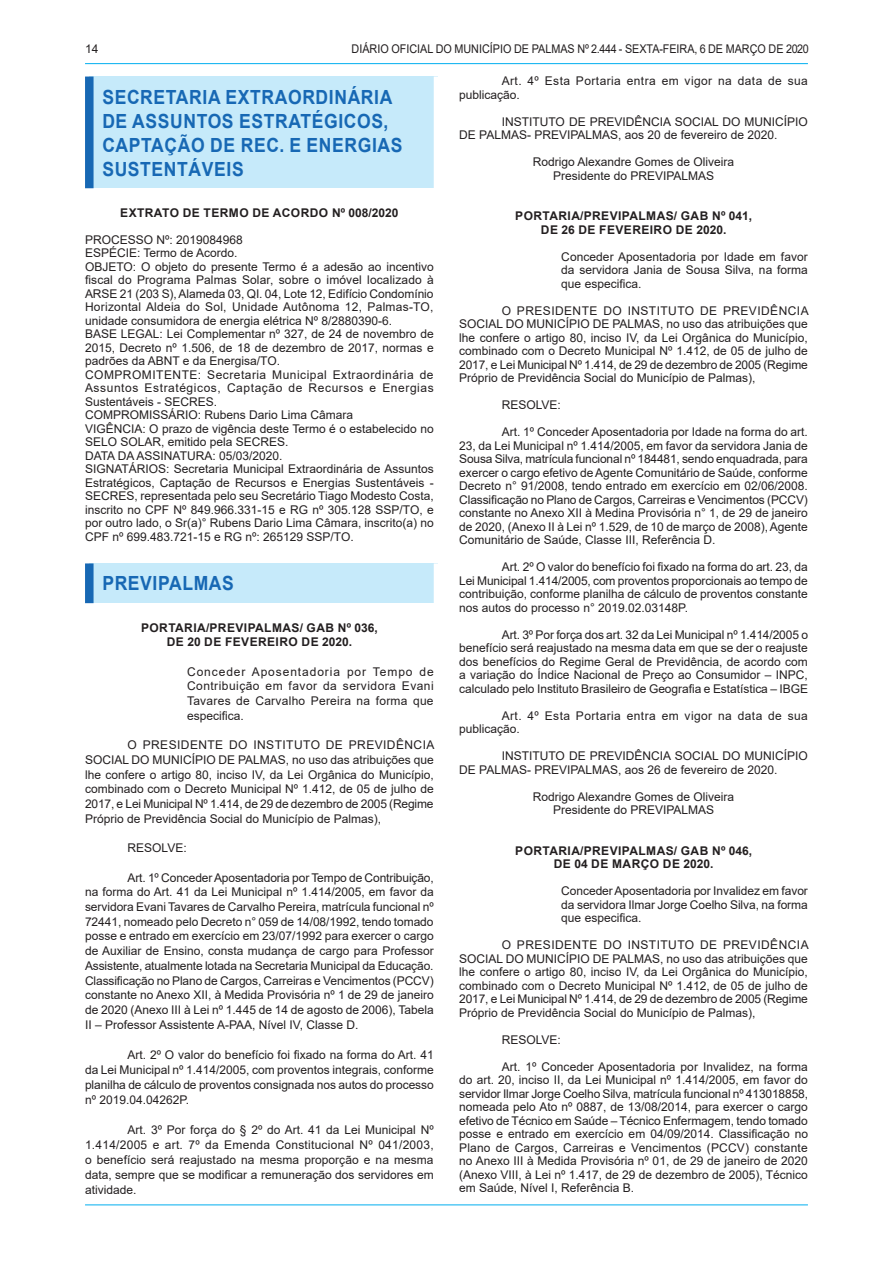
<style>
.page{position:relative;width:893px;height:1263px;background:#fff}
.page>*{position:absolute;margin:0;border:0;box-sizing:border-box;transform-origin:0 0}
.CHANCELA{font:700 19.5px/24px "Arial";letter-spacing:.035em;color:#1768b4;scale:.9 1}
.TEXTO{font:12px/13.5px "Arial";color:#231f20;text-align:justify}
.SEM_PARAGRAFO{font:12px/13.5px "Arial";color:#231f20;text-align:justify}
.EMENTA{font:12px/13.5px "Arial";color:#231f20;text-align:justify}
.TITULO{font:700 12px "Arial";letter-spacing:.035em;color:#231f20}
.ASSINATURA{font:12px "Arial";color:#231f20}
.TEXTO-2{font:12px/13.5px "Arial";letter-spacing:.035em;color:#231f20}
.TEXTO-3{font:12px "Arial";color:#231f20;scale:.9 1}
</style>
<div class="page">
<hr style="left:85px;top:63px;width:723px;height:1px;background:#00aeef">
<hr style="left:85px;top:1204px;width:723px;height:1px;background:#00aeef">
<div style="left:89px;top:77px;width:349px;height:111px;background:#c6eafa"></div>
<div style="left:85px;top:77px;width:9px;height:111px;background:#1768b4"></div>
<div style="left:434px;top:77px;width:8px;height:111px;background:#fff"></div>
<div style="left:89px;top:563px;width:349px;height:40px;background:#c6eafa"></div>
<div style="left:85px;top:563px;width:9px;height:40px;background:#1768b4"></div>
<div style="left:434px;top:563px;width:8px;height:40px;background:#fff"></div>
<p class="TEXTO" style="left:85px;top:42px;width:15px">14</p>
<p class="TEXTO-3" style="left:352px;top:40px;width:510px">DIÁRIO OFICIAL DO MUNICÍPIO DE PALMAS Nº 2.444 - SEXTA-FEIRA, 6 DE MARÇO DE 2020</p>
<p class="CHANCELA" style="left:102px;top:85px;width:335px">SECRETARIA EXTRAORDINÁRIA<br>DE ASSUNTOS ESTRATÉGICOS,<br>CAPTAÇÃO DE REC. E ENERGIAS<br>SUSTENTÁVEIS</p>
<p class="TITULO" style="left:120px;top:204px;width:280px">EXTRATO DE TERMO DE ACORDO Nº 008/2020</p>
<p class="SEM_PARAGRAFO" style="left:85px;top:233px;width:159px">PROCESSO Nº: 2019084968</p>
<p class="SEM_PARAGRAFO" style="left:85px;top:246px;width:154px">ESPÉCIE: Termo de Acordo.</p>
<p class="SEM_PARAGRAFO" style="left:85px;top:260px;width:350px">OBJETO: O objeto do presente Termo é a adesão ao incentivo fiscal do Programa Palmas Solar, sobre o imóvel localizado à ARSE 21 (203 S), Alameda 03, QI. 04, Lote 12, Edifício Condomínio Horizontal Aldeia do Sol, Unidade Autônoma 12, Palmas-TO, unidade consumidora de energia elétrica Nº 8/2880390-6.</p>
<p class="SEM_PARAGRAFO" style="left:85px;top:327px;width:350px">BASE LEGAL: Lei Complementar nº 327, de 24 de novembro de 2015, Decreto nº 1.506, de 18 de dezembro de 2017, normas e padrões da ABNT e da Energisa/TO.</p>
<p class="SEM_PARAGRAFO" style="left:85px;top:368px;width:350px">COMPROMITENTE: Secretaria Municipal Extraordinária de Assuntos Estratégicos, Captação de Recursos e Energias Sustentáveis - SECRES.</p>
<p class="SEM_PARAGRAFO" style="left:85px;top:408px;width:270px">COMPROMISSÁRIO: Rubens Dario Lima Câmara</p>
<p class="SEM_PARAGRAFO" style="left:85px;top:422px;width:350px">VIGÊNCIA: O prazo de vigência deste Termo é o estabelecido no<br>SELO SOLAR, emitido pela SECRES.</p>
<p class="SEM_PARAGRAFO" style="left:85px;top:449px;width:199px">DATA DA ASSINATURA: 05/03/2020.</p>
<p class="SEM_PARAGRAFO" style="left:85px;top:462px;width:350px">SIGNATÁRIOS: Secretaria Municipal Extraordinária de Assuntos Estratégicos, Captação de Recursos e Energias Sustentáveis - SECRES, representada pelo seu Secretário Tiago Modesto Costa, inscrito no CPF Nº 849.966.331-15 e RG nº 305.128 SSP/TO, e por outro lado, o Sr(a)° Rubens Dario Lima Câmara, inscrito(a) no CPF nº 699.483.721-15 e RG nº: 265129 SSP/TO.</p>
<p class="CHANCELA" style="left:102px;top:572px;width:148px">PREVIPALMAS</p>
<p class="TITULO" style="left:141px;top:619px;width:238px">PORTARIA/PREVIPALMAS/ GAB Nº 036,</p>
<p class="TITULO" style="left:167px;top:634px;width:187px">DE 20 DE FEVEREIRO DE 2020.</p>
<p class="EMENTA" style="left:187px;top:664px;width:248px;line-height:14.7px">Conceder Aposentadoria por Tempo de Contribuição em favor da servidora Evani Tavares de Carvalho Pereira na forma que especifica.</p>
<p class="TEXTO" style="left:85px;top:738px;width:351px;line-height:14.7px;text-indent:43px">O PRESIDENTE DO INSTITUTO DE PREVIDÊNCIA SOCIAL DO MUNICÍPIO DE PALMAS, no uso das atribuições que lhe confere o artigo 80, inciso IV, da Lei Orgânica do Município, combinado com o Decreto Municipal Nº 1.412, de 05 de julho de 2017, e Lei Municipal Nº 1.414, de 29 de dezembro de 2005 (Regime Próprio de Previdência Social do Município de Palmas),</p>
<p class="TEXTO" style="left:128px;top:841px;width:61px">RESOLVE:</p>
<p class="TEXTO" style="left:85px;top:870px;width:350px;line-height:14.7px;text-indent:43px">Art. 1º Conceder Aposentadoria por Tempo de Contribuição, na forma do Art. 41 da Lei Municipal nº 1.414/2005, em favor da servidora Evani Tavares de Carvalho Pereira, matrícula funcional nº 72441, nomeado pelo Decreto n° 059 de 14/08/1992, tendo tomado posse e entrado em exercício em 23/07/1992 para exercer o cargo de Auxiliar de Ensino, consta mudança de cargo para Professor Assistente, atualmente lotada na Secretaria Municipal da Educação.<br>Classificação no Plano de Cargos, Carreiras e Vencimentos (PCCV) constante no Anexo XII, à Medida Provisória nº 1 de 29 de janeiro de 2020 (Anexo III à Lei nº 1.445 de 14 de agosto de 2006), Tabela II – Professor Assistente A-PAA, Nível IV, Classe D.</p>
<p class="TEXTO" style="left:85px;top:1047px;width:350px;line-height:15px;text-indent:43px">Art. 2º O valor do benefício foi fixado na forma do Art. 41 da Lei Municipal nº 1.414/2005, com proventos integrais, conforme planilha de cálculo de proventos consignada nos autos do processo nº 2019.04.04262P.</p>
<p class="TEXTO" style="left:85px;top:1122px;width:350px;line-height:14.9px;text-indent:43px">Art. 3º Por força do § 2º do Art. 41 da Lei Municipal Nº 1.414/2005 e art. 7º da Emenda Constitucional Nº 041/2003, o benefício será reajustado na mesma proporção e na mesma data, sempre que se modificar a remuneração dos servidores em atividade.</p>
<p class="TEXTO-2" style="left:459px;top:74px;width:350px;text-indent:43px">Art. 4º Esta Portaria entra em vigor na data de sua publicação.</p>
<p class="TEXTO" style="left:459px;top:115px;width:350px;text-indent:43px">INSTITUTO DE PREVIDÊNCIA SOCIAL DO MUNICÍPIO<br>DE PALMAS- PREVIPALMAS, aos 20 de fevereiro de 2020.</p>
<p class="ASSINATURA" style="left:533px;top:154px;width:203px">Rodrigo Alexandre Gomes de Oliveira</p>
<p class="ASSINATURA" style="left:553px;top:167px;width:163px">Presidente do PREVIPALMAS</p>
<p class="TITULO" style="left:515px;top:208px;width:238px">PORTARIA/PREVIPALMAS/ GAB Nº 041,</p>
<p class="TITULO" style="left:541px;top:221px;width:187px">DE 26 DE FEVEREIRO DE 2020.</p>
<p class="EMENTA" style="left:561px;top:250px;width:248px">Conceder Aposentadoria por Idade em favor da servidora Jania de Sousa Silva, na forma que especifica.</p>
<p class="TEXTO" style="left:459px;top:304px;width:351px;text-indent:43px">O PRESIDENTE DO INSTITUTO DE PREVIDÊNCIA SOCIAL DO MUNICÍPIO DE PALMAS, no uso das atribuições que lhe confere o artigo 80, inciso IV, da Lei Orgânica do Município, combinado com o Decreto Municipal Nº 1.412, de 05 de julho de 2017, e Lei Municipal Nº 1.414, de 29 de dezembro de 2005 (Regime Próprio de Previdência Social do Município de Palmas),</p>
<p class="TEXTO" style="left:502px;top:398px;width:61px">RESOLVE:</p>
<p class="TEXTO" style="left:459px;top:425px;width:350px;text-indent:43px">Art. 1º Conceder Aposentadoria por Idade na forma do art.<br>23, da Lei Municipal nº 1.414/2005, em favor da servidora Jania de Sousa Silva, matrícula funcional nº 184481, sendo enquadrada, para exercer o cargo efetivo de Agente Comunitário de Saúde, conforme Decreto n° 91/2008, tendo entrado em exercício em 02/06/2008.<br>Classificação no Plano de Cargos, Carreiras e Vencimentos (PCCV) constante no Anexo XII à Medina Provisória n° 1, de 29 de janeiro de 2020, (Anexo II à Lei nº 1.529, de 10 de março de 2008), Agente Comunitário de Saúde, Classe III, Referência D.</p>
<p class="TEXTO" style="left:459px;top:560px;width:350px;text-indent:43px">Art. 2º O valor do benefício foi fixado na forma do art. 23, da Lei Municipal 1.414/2005, com proventos proporcionais ao tempo de contribuição, conforme planilha de cálculo de proventos constante nos autos do processo n° 2019.02.03148P.</p>
<p class="TEXTO" style="left:459px;top:628px;width:350px;text-indent:43px">Art. 3º Por força dos art. 32 da Lei Municipal nº 1.414/2005 o benefício será reajustado na mesma data em que se der o reajuste dos benefícios do Regime Geral de Previdência, de acordo com a variação do Índice Nacional de Preço ao Consumidor – INPC, calculado pelo Instituto Brasileiro de Geografia e Estatística – IBGE</p>
<p class="TEXTO-2" style="left:459px;top:709px;width:350px;text-indent:43px">Art. 4º Esta Portaria entra em vigor na data de sua publicação.</p>
<p class="TEXTO" style="left:459px;top:749px;width:350px;text-indent:43px">INSTITUTO DE PREVIDÊNCIA SOCIAL DO MUNICÍPIO<br>DE PALMAS- PREVIPALMAS, aos 26 de fevereiro de 2020.</p>
<p class="ASSINATURA" style="left:533px;top:788px;width:203px">Rodrigo Alexandre Gomes de Oliveira</p>
<p class="ASSINATURA" style="left:553px;top:802px;width:163px">Presidente do PREVIPALMAS</p>
<p class="TITULO" style="left:515px;top:842px;width:238px">PORTARIA/PREVIPALMAS/ GAB Nº 046,</p>
<p class="TITULO" style="left:554px;top:856px;width:161px">DE 04 DE MARÇO DE 2020.</p>
<p class="EMENTA" style="left:561px;top:884px;width:248px">Conceder Aposentadoria por Invalidez em favor da servidora Ilmar Jorge Coelho Silva, na forma que especifica.</p>
<p class="TEXTO" style="left:459px;top:938px;width:351px;text-indent:43px">O PRESIDENTE DO INSTITUTO DE PREVIDÊNCIA SOCIAL DO MUNICÍPIO DE PALMAS, no uso das atribuições que lhe confere o artigo 80, inciso IV, da Lei Orgânica do Município, combinado com o Decreto Municipal Nº 1.412, de 05 de julho de 2017, e Lei Municipal Nº 1.414, de 29 de dezembro de 2005 (Regime Próprio de Previdência Social do Município de Palmas),</p>
<p class="TEXTO" style="left:502px;top:1033px;width:61px">RESOLVE:</p>
<p class="TEXTO" style="left:459px;top:1060px;width:350px;text-indent:43px">Art. 1º Conceder Aposentadoria por Invalidez, na forma do art. 20, inciso II, da Lei Municipal nº 1.414/2005, em favor do servidor Ilmar Jorge Coelho Silva, matrícula funcional nº 413018858, nomeada pelo Ato nº 0887, de 13/08/2014, para exercer o cargo efetivo de Técnico em Saúde – Técnico Enfermagem, tendo tomado posse e entrado em exercício em 04/09/2014. Classificação no Plano de Cargos, Carreiras e Vencimentos (PCCV) constante no Anexo III à Medida Provisória nº 01, de 29 de janeiro de 2020 (Anexo VIII, à Lei nº 1.417, de 29 de dezembro de 2005), Técnico em Saúde, Nível I, Referência B.</p>
</div>
